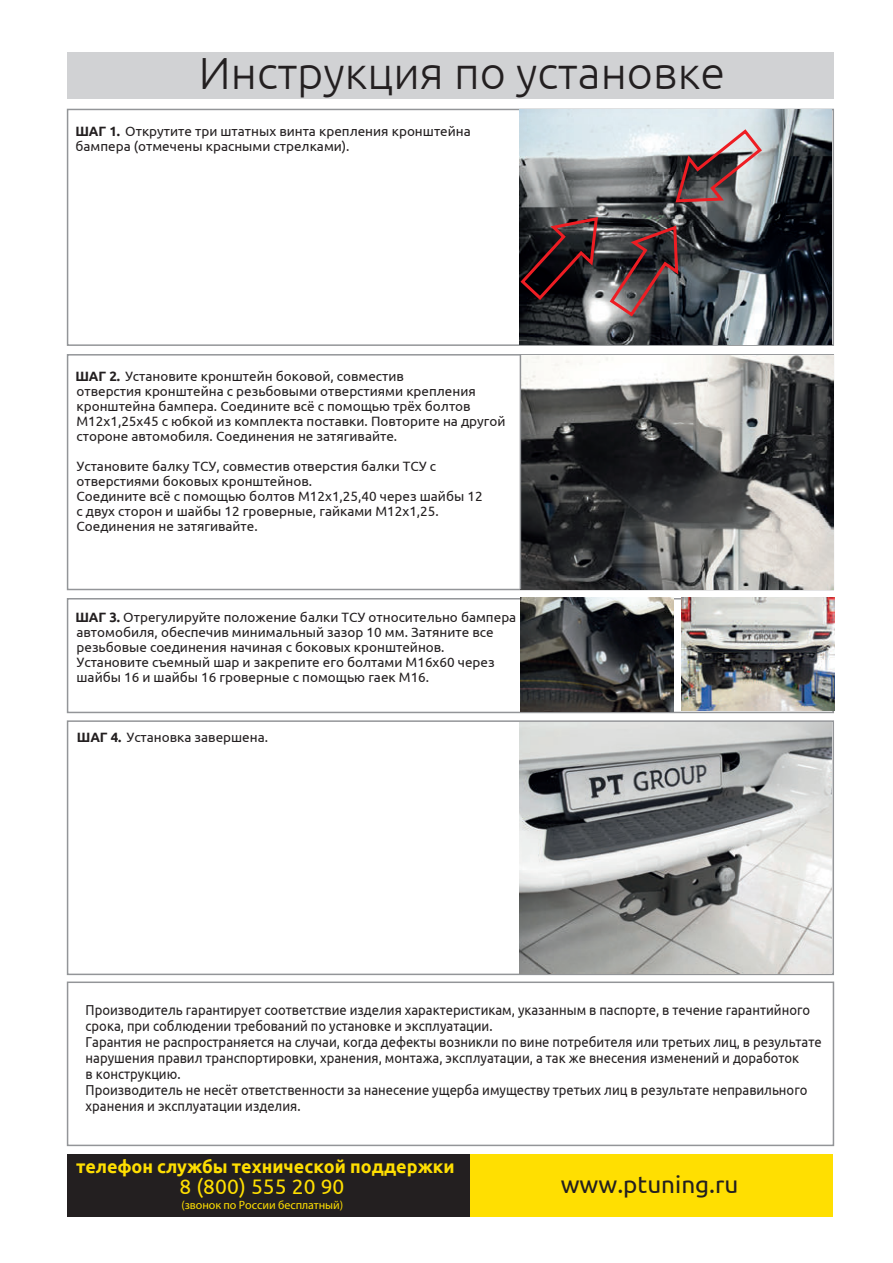
<style>
.page{position:relative;width:893px;height:1263px;background:#fff}
.page>*{position:absolute;margin:0;border:0;box-sizing:border-box;transform-origin:0 0}
.t1{font:300 45px "Ubuntu";color:#231f20}
.t2{font:24.3px "Ubuntu";color:#231f20}
.t3{font:21px "Ubuntu";letter-spacing:.005em;color:#ffdf01}
.t4{font:700 18px "Ubuntu";color:#ffdf01}
.t5{font:14.4px/15.9px "Ubuntu";color:#231f20;scale:.91 1}
.t6{font:13.5px/15px "Ubuntu";color:#231f20}
.t7{font:12px "Myriad Pro";letter-spacing:-.005em;color:#ffdf01}
.s1{font-weight:700}
</style>
<div class="page">
<div style="left:67px;top:109px;width:767px;height:237px;border:2px solid #939598"></div>
<div style="left:67px;top:354px;width:767px;height:236px;border:2px solid #939598"></div>
<div style="left:67px;top:598px;width:767px;height:115px;border:2px solid #939598"></div>
<img style="left:521px;top:356px;width:313px;height:233px">
<img style="left:520px;top:109px;width:312px;height:236px">
<svg style="left:519px;top:215px;width:81px;height:87px;background:#362125"></svg>
<svg style="left:608px;top:223px;width:72px;height:96px;background:#584548"></svg>
<svg style="left:673px;top:127px;width:91px;height:77px;background:#9d8b8e"></svg>
<img style="left:521px;top:598px;width:152px;height:113px">
<img style="left:681px;top:597px;width:153px;height:113px">
<div style="left:67px;top:981px;width:767px;height:165px;border:2px solid #939598"></div>
<div style="left:67px;top:1154px;width:764px;height:63px;background:#231f20"></div>
<div style="left:470px;top:1154px;width:362px;height:63px;background:#ffdf01"></div>
<div style="left:67px;top:53px;width:766px;height:46px;background:#d1d2d4"></div>
<hr style="left:520px;top:354px;width:1px;height:235px;background:#939598">
<div style="left:67px;top:720px;width:767px;height:255px;border:2px solid #939598"></div>
<img style="left:520px;top:722px;width:312px;height:251px">
<h1 class="t1" style="left:199px;top:46px;width:528px">Инструкция по установке</h1>
<p class="t6" style="left:75px;top:123px;width:397px"><span class="s1">ШАГ 1.</span> Открутите три штатных винта крепления кронштейна бампера (отмечены красными стрелками).</p>
<p class="t6" style="left:75px;top:368px;width:432px"><span class="s1">ШАГ 2.</span> Установите кронштейн боковой, совместив<br>отверстия кронштейна с резьбовыми отверстиями крепления кронштейна бампера. Соедините всё с помощью трёх болтов М12х1,25х45 с юбкой из комплекта поставки. Повторите на другой стороне автомобиля. Соединения не затягивайте.</p>
<p class="t6" style="left:77px;top:458px;width:408px">Установите балку ТСУ, совместив отверстия балки ТСУ с отверстиями боковых кронштейнов.<br>Соедините всё с помощью болтов М12х1,25,40 через шайбы 12 с двух сторон и шайбы 12 гроверные, гайками М12х1,25.<br>Соединения не затягивайте.</p>
<p class="t6" style="left:75px;top:609px;width:442px"><span class="s1">ШАГ 3.</span> Отрегулируйте положение балки ТСУ относительно бампера автомобиля, обеспечив минимальный зазор 10 мм. Затяните все резьбовые соединения начиная с боковых кронштейнов.<br>Установите съемный шар и закрепите его болтами М16х60 через шайбы 16 и шайбы 16 гроверные с помощью гаек М16.</p>
<p class="t6" style="left:77px;top:729px;width:193px"><span class="s1">ШАГ 4.</span> Установка завершена.</p>
<p class="t5" style="left:86px;top:1001px;width:810px">Производитель гарантирует соответствие изделия характеристикам, указанным в паспорте, в течение гарантийного срока, при соблюдении требований по установке и эксплуатации.<br>Гарантия не распространяется на случаи, когда дефекты возникли по вине потребителя или третьих лиц, в результате нарушения правил транспортировки, хранения, монтажа, эксплуатации, а так же внесения изменений и доработок<br>в конструкцию.<br>Производитель не несёт ответственности за нанесение ущерба имуществу третьих лиц в результате неправильного хранения и эксплуатации изделия.</p>
<h3 class="t4" style="left:76px;top:1156px;width:380px">телефон службы технической поддержки</h3>
<h3 class="t3" style="left:179px;top:1174px;width:166px">8 (800) 555 20 90</h3>
<p class="t7" style="left:181px;top:1197px;width:163px">(звонок по России бесплатный)</p>
<h2 class="t2" style="left:561px;top:1169px;width:179px">www.ptuning.ru</h2>
</div>
